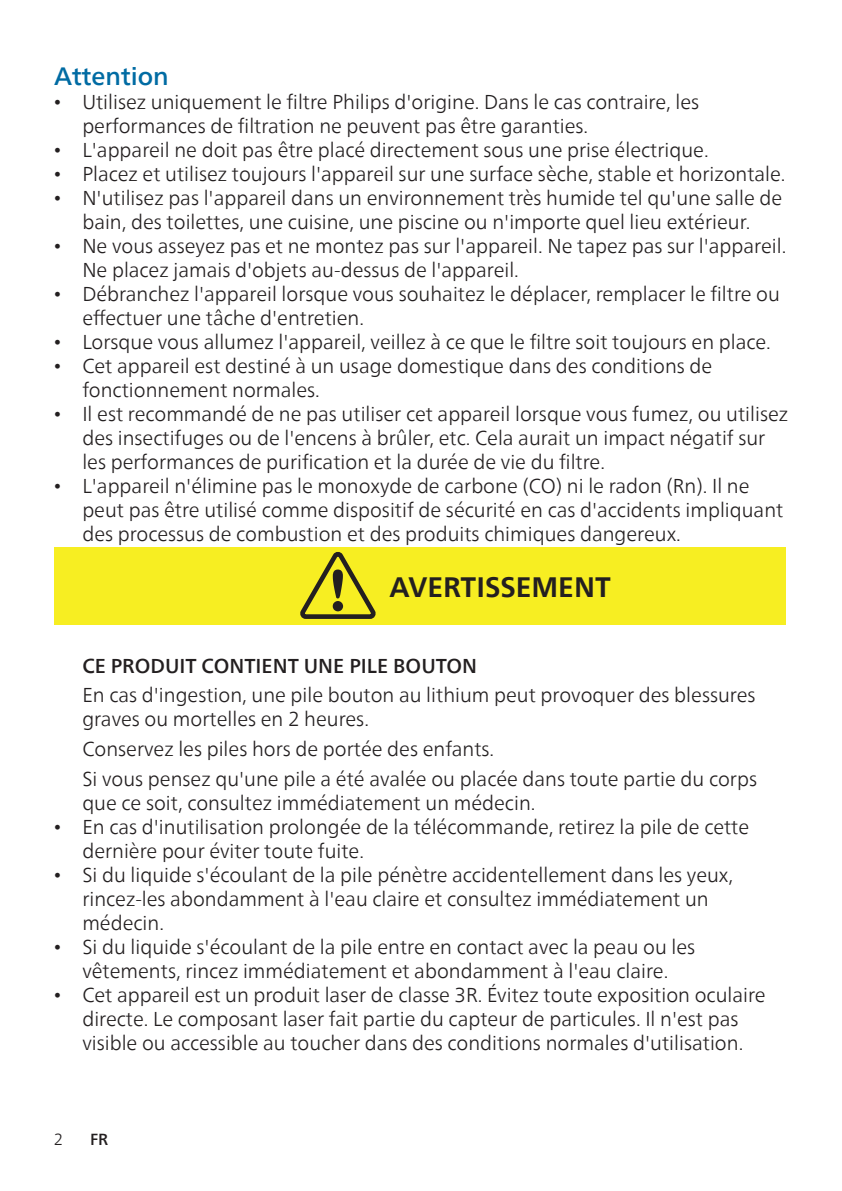
<style>
.page{position:relative;width:842px;height:1191px;background:#fff}
.page>*{position:absolute;margin:0;border:0;box-sizing:border-box;transform-origin:0 0}
.Body_Text{font:700 28px "Neue Frutiger World";color:#231f20}
.Body_Text-2{font:500 25px "Neue Frutiger World";color:#006ba3}
.Body_Text-warning_10{font:300 20px/24px "Neue Frutiger World";color:#231f20}
.Body_Text-warning_10-2{font:500 20px "Neue Frutiger World";color:#231f20}
.t1{font:500 16px "Neue Frutiger World";color:#231f20}
.t2{font:300 16px "Neue Frutiger World";color:#231f20}
.s1{font-size:14px}
</style>
<div class="page">
<div style="left:54px;top:547px;width:731px;height:78px;background:#f7ee22"></div>
<svg style="left:300px;top:552px;width:76px;height:67px"></svg>
<p class="Body_Text-2" style="left:54px;top:56px;width:116px">Attention</p>
<p class="Body_Text-warning_10" style="left:82px;top:90px;width:618px;text-indent:-28px"><span class="s1">•</span> Utilisez uniquement le filtre Philips d'origine. Dans le cas contraire, les performances de filtration ne peuvent pas être garanties.</p>
<p class="Body_Text-warning_10" style="left:54px;top:138px;width:653px"><span class="s1">•</span> L'appareil ne doit pas être placé directement sous une prise électrique.</p>
<p class="Body_Text-warning_10" style="left:54px;top:162px;width:730px"><span class="s1">•</span> Placez et utilisez toujours l'appareil sur une surface sèche, stable et horizontale.</p>
<p class="Body_Text-warning_10" style="left:54px;top:186px;width:730px;text-align:center"><span class="s1">•</span> N'utilisez pas l'appareil dans un environnement très humide tel qu'une salle de bain, des toilettes, une cuisine, une piscine ou n'importe quel lieu extérieur.</p>
<p class="Body_Text-warning_10" style="left:82px;top:234px;width:702px;text-indent:-28px"><span class="s1">•</span> Ne vous asseyez pas et ne montez pas sur l'appareil. Ne tapez pas sur l'appareil.<br>Ne placez jamais d'objets au-dessus de l'appareil.</p>
<p class="Body_Text-warning_10" style="left:82px;top:282px;width:699px;text-indent:-28px"><span class="s1">•</span> Débranchez l'appareil lorsque vous souhaitez le déplacer, remplacer le filtre ou effectuer une tâche d'entretien.</p>
<p class="Body_Text-warning_10" style="left:54px;top:330px;width:718px"><span class="s1">•</span> Lorsque vous allumez l'appareil, veillez à ce que le filtre soit toujours en place.</p>
<p class="Body_Text-warning_10" style="left:82px;top:354px;width:631px;text-indent:-28px"><span class="s1">•</span> Cet appareil est destiné à un usage domestique dans des conditions de fonctionnement normales.</p>
<p class="Body_Text-warning_10" style="left:82px;top:402px;width:707px;text-indent:-28px"><span class="s1">•</span> Il est recommandé de ne pas utiliser cet appareil lorsque vous fumez, ou utilisez des insectifuges ou de l'encens à brûler, etc. Cela aurait un impact négatif sur les performances de purification et la durée de vie du filtre.</p>
<p class="Body_Text-warning_10" style="left:82px;top:474px;width:702px;text-indent:-28px"><span class="s1">•</span> L'appareil n'élimine pas le monoxyde de carbone (CO) ni le radon (Rn). Il ne peut pas être utilisé comme dispositif de sécurité en cas d'accidents impliquant des processus de combustion et des produits chimiques dangereux.</p>
<p class="Body_Text" style="left:389px;top:562px;width:223px">AVERTISSEMENT</p>
<p class="Body_Text-warning_10-2" style="left:82px;top:649px;width:396px">CE PRODUIT CONTIENT UNE PILE BOUTON</p>
<p class="Body_Text-warning_10" style="left:82px;top:683px;width:675px">En cas d'ingestion, une pile bouton au lithium peut provoquer des blessures graves ou mortelles en 2 heures.</p>
<p class="Body_Text-warning_10" style="left:82px;top:737px;width:410px">Conservez les piles hors de portée des enfants.</p>
<p class="Body_Text-warning_10" style="left:82px;top:767px;width:676px">Si vous pensez qu'une pile a été avalée ou placée dans toute partie du corps que ce soit, consultez immédiatement un médecin.</p>
<p class="Body_Text-warning_10" style="left:82px;top:815px;width:668px;text-indent:-28px"><span class="s1">•</span> En cas d'inutilisation prolongée de la télécommande, retirez la pile de cette dernière pour éviter toute fuite.</p>
<p class="Body_Text-warning_10" style="left:82px;top:863px;width:652px;text-indent:-28px"><span class="s1">•</span> Si du liquide s'écoulant de la pile pénètre accidentellement dans les yeux, rincez-les abondamment à l'eau claire et consultez immédiatement un médecin.</p>
<p class="Body_Text-warning_10" style="left:54px;top:935px;width:643px;text-align:center"><span class="s1">•</span> Si du liquide s'écoulant de la pile entre en contact avec la peau ou les vêtements, rincez immédiatement et abondamment à l'eau claire.</p>
<p class="Body_Text-warning_10" style="left:54px;top:983px;width:713px;text-align:center"><span class="s1">•</span> Cet appareil est un produit laser de classe 3R. Évitez toute exposition oculaire directe. Le composant laser fait partie du capteur de particules. Il n'est pas visible ou accessible au toucher dans des conditions normales d'utilisation.</p>
<p class="t2" style="left:54px;top:1127px;width:11px">2</p>
<p class="t1" style="left:90px;top:1126px;width:20px">FR</p>
</div>
